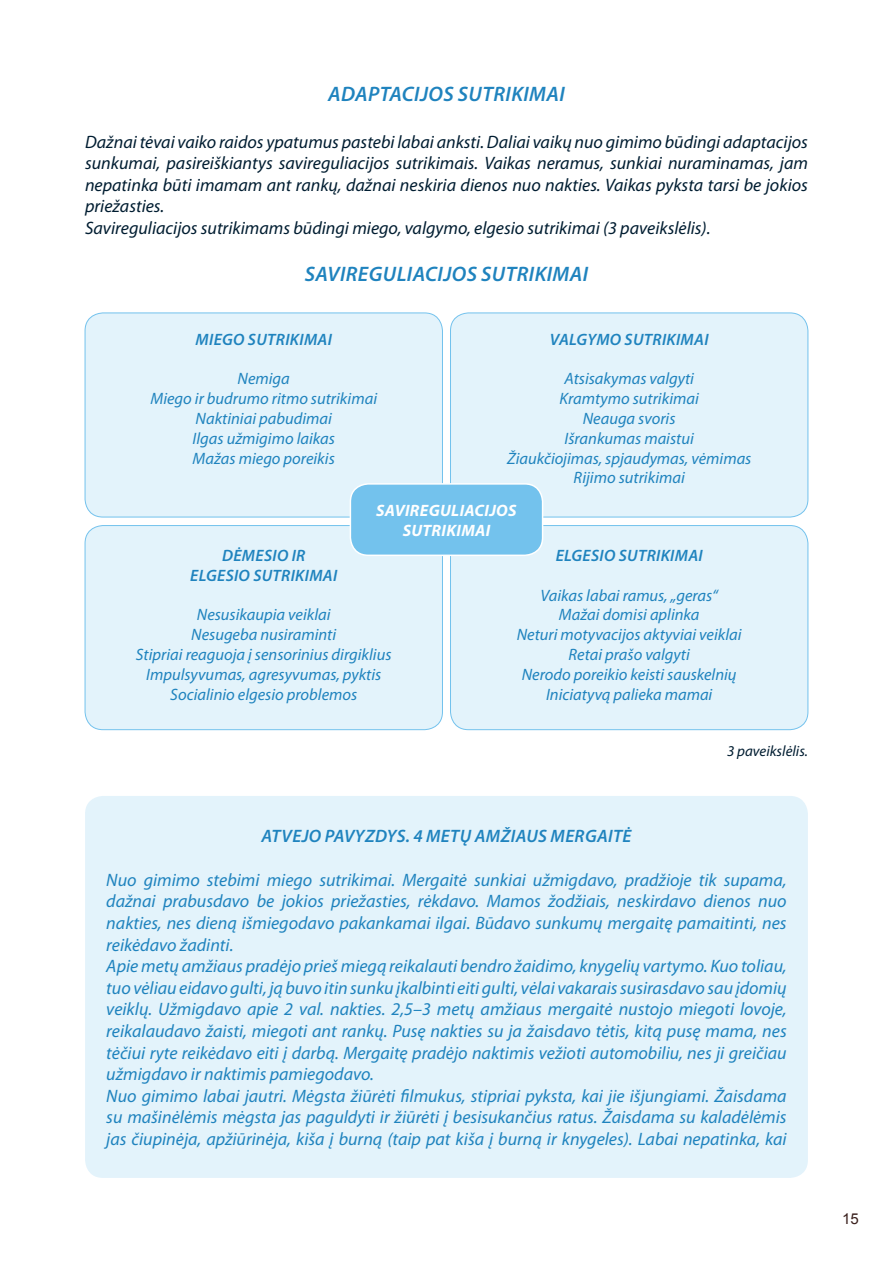
<style>
.page{position:relative;width:893px;height:1263px;background:#fff}
.page>*{position:absolute;margin:0;border:0;box-sizing:border-box;transform-origin:0 0}
.t1{font:italic 600 21px "Myriad Pro";letter-spacing:.02em;color:#1f83be}
.t2{font:italic 18px/21.6px "Myriad Pro";color:#1f83be}
.t3{font:italic 18px/21.6px "Myriad Pro";color:#001d31}
.t4{font:italic 600 18px "Myriad Pro";letter-spacing:.02em;color:#1f83be}
.t5{font:italic 16.5px/19.8px "Myriad Pro";color:#1f83be;text-align:center}
.t6{font:italic 600 16.5px/19.8px "Myriad Pro";letter-spacing:.02em;color:#1f83be;text-align:center}
.t7{font:italic 700 16.5px/19.8px "Myriad Pro";letter-spacing:.02em;color:#fff;text-align:center}
.t8{font:italic 15px "Myriad Pro";color:#001d31}
.t9{font:15px "Arial";color:#3a201d}
</style>
<div class="page">
<div style="left:85px;top:796px;width:723px;height:382px;background:#e3f3fb;border-radius:18px"></div>
<div style="left:85px;top:313px;width:357px;height:204px;background:#e3f3fb;border-radius:18px"></div>
<div style="left:85px;top:525px;width:357px;height:205px;background:#e3f3fb;border-radius:18px"></div>
<div style="left:450px;top:313px;width:358px;height:204px;background:#e3f3fb;border-radius:18px"></div>
<div style="left:450px;top:525px;width:358px;height:205px;background:#e3f3fb;border-radius:18px"></div>
<div style="left:85px;top:313px;width:358px;height:204px;border:1px solid #73c2ed;border-radius:18px"></div>
<div style="left:85px;top:525px;width:358px;height:205px;border:1px solid #73c2ed;border-radius:18px"></div>
<div style="left:450px;top:313px;width:358px;height:204px;border:1px solid #73c2ed;border-radius:18px"></div>
<div style="left:450px;top:525px;width:358px;height:205px;border:1px solid #73c2ed;border-radius:18px"></div>
<div style="left:350px;top:484px;width:193px;height:71px;background:#73c2ed;border-radius:18px"></div>
<div style="left:350px;top:483px;width:193px;height:73px;border:2px solid #fff;border-radius:18px"></div>
<p class="t1" style="left:328px;top:80px;width:238px">ADAPTACIJOS SUTRIKIMAI</p>
<p class="t3" style="left:85px;top:130px;width:724px">Dažnai tėvai vaiko raidos ypatumus pastebi labai anksti. Daliai vaikų nuo gimimo būdingi adaptacijos sunkumai, pasireiškiantys savireguliacijos sutrikimais. Vaikas neramus, sunkiai nuraminamas, jam nepatinka būti imamam ant rankų, dažnai neskiria dienos nuo nakties. Vaikas pyksta tarsi be jokios priežasties.<br>Savireguliacijos sutrikimams būdingi miego, valgymo, elgesio sutrikimai (3 paveikslėlis).</p>
<p class="t1" style="left:305px;top:260px;width:285px">SAVIREGULIACIJOS SUTRIKIMAI</p>
<p class="t6" style="left:196px;top:329px;width:138px">MIEGO SUTRIKIMAI</p>
<p class="t5" style="left:150px;top:369px;width:228px">Nemiga<br>Miego ir budrumo ritmo sutrikimai<br>Naktiniai pabudimai<br>Ilgas užmigimo laikas<br>Mažas miego poreikis</p>
<p class="t6" style="left:550px;top:329px;width:160px">VALGYMO SUTRIKIMAI</p>
<p class="t5" style="left:507px;top:369px;width:246px">Atsisakymas valgyti<br>Kramtymo sutrikimai<br>Neauga svoris<br>Išrankumas maistui<br>Žiaukčiojimas, spjaudymas, vėmimas<br>Rijimo sutrikimai</p>
<p class="t7" style="left:376px;top:500px;width:142px">SAVIREGULIACIJOS<br>SUTRIKIMAI</p>
<p class="t6" style="left:190px;top:545px;width:149px">DĖMESIO IR<br>ELGESIO SUTRIKIMAI</p>
<p class="t5" style="left:136px;top:605px;width:257px">Nesusikaupia veiklai<br>Nesugeba nusiraminti<br>Stipriai reaguoja į sensorinius dirgiklius<br>Impulsyvumas, agresyvumas, pyktis<br>Socialinio elgesio problemos</p>
<p class="t6" style="left:556px;top:545px;width:149px">ELGESIO SUTRIKIMAI</p>
<p class="t5" style="left:517px;top:585px;width:226px">Vaikas labai ramus, „geras“<br>Mažai domisi aplinka<br>Neturi motyvacijos aktyviai veiklai<br>Retai prašo valgyti<br>Nerodo poreikio keisti sauskelnių<br>Iniciatyvą palieka mamai</p>
<p class="t8" style="left:727px;top:742px;width:82px">3 paveikslėlis.</p>
<p class="t4" style="left:261px;top:825px;width:371px">ATVEJO PAVYZDYS. 4 METŲ AMŽIAUS MERGAITĖ</p>
<p class="t2" style="left:106px;top:868px;width:682px">Nuo gimimo stebimi miego sutrikimai. Mergaitė sunkiai užmigdavo, pradžioje tik supama, dažnai prabusdavo be jokios priežasties, rėkdavo. Mamos žodžiais, neskirdavo dienos nuo nakties, nes dieną išmiegodavo pakankamai ilgai. Būdavo sunkumų mergaitę pamaitinti, nes reikėdavo žadinti.<br>Apie metų amžiaus pradėjo prieš miegą reikalauti bendro žaidimo, knygelių vartymo. Kuo toliau, tuo vėliau eidavo gulti, ją buvo itin sunku įkalbinti eiti gulti, vėlai vakarais susirasdavo sau įdomių veiklų. Užmigdavo apie 2 val. nakties. 2,5–3 metų amžiaus mergaitė nustojo miegoti lovoje, reikalaudavo žaisti, miegoti ant rankų. Pusę nakties su ja žaisdavo tėtis, kitą pusę mama, nes tėčiui ryte reikėdavo eiti į darbą. Mergaitę pradėjo naktimis vežioti automobiliu, nes ji greičiau užmigdavo ir naktimis pamiegodavo.<br>Nuo gimimo labai jautri. Mėgsta žiūrėti filmukus, stipriai pyksta, kai jie išjungiami. Žaisdama su mašinėlėmis mėgsta jas paguldyti ir žiūrėti į besisukančius ratus. Žaisdama su kaladėlėmis jas čiupinėja, apžiūrinėja, kiša į burną (taip pat kiša į burną ir knygeles). Labai nepatinka, kai</p>
<p class="t9" style="left:842px;top:1209px;width:18px">15</p>
</div>
